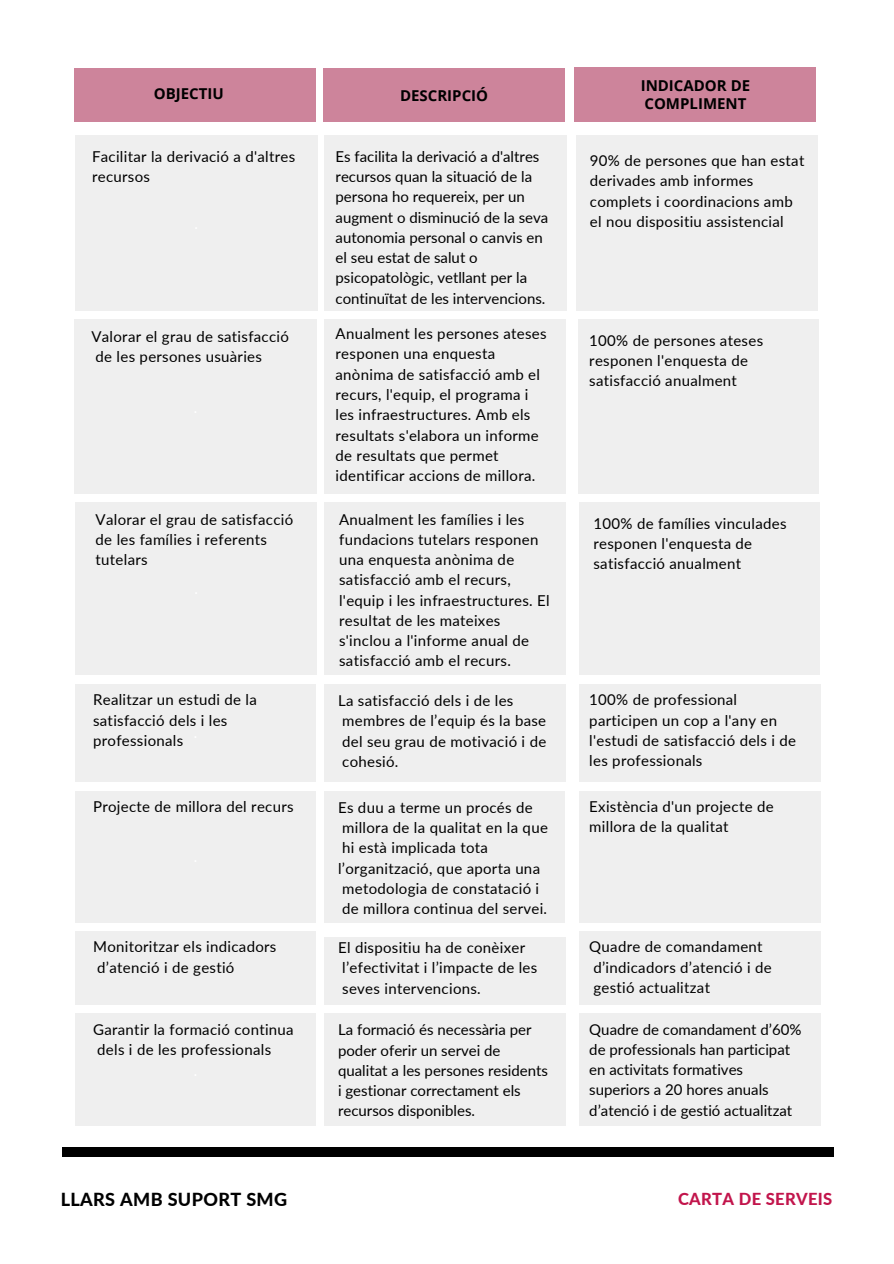
<style>
.page{position:relative;width:894px;height:1264px;background:#fff}
.page>*{position:absolute;margin:0;border:0;box-sizing:border-box;transform-origin:0 0}
.t1{font:800 18px "Lato";letter-spacing:.02em;color:#000}
.t2{font:800 16.5px "Lato";letter-spacing:.02em;color:#c2154c}
.t3{font:15px/20.2px "Lato";letter-spacing:.02em;color:#000}
.t4{font:15px/20.2px "Lato";color:#000}
.t5{font:700 15px/18px "Open Sans";color:#000}
.t6{font:15px "Lato";color:#fff}
</style>
<div class="page">
<div style="left:62px;top:1147px;width:771px;height:9px;background:#000"></div>
<div style="left:74px;top:68px;width:242px;height:54px;background:#cd849b"></div>
<div style="left:574px;top:68px;width:242px;height:54px;background:#cd849b"></div>
<div style="left:323px;top:68px;width:242px;height:54px;background:#cd849b"></div>
<div style="left:75px;top:319px;width:242px;height:175px;background:#efefef"></div>
<div style="left:324px;top:319px;width:242px;height:175px;background:#efefef"></div>
<div style="left:578px;top:319px;width:240px;height:175px;background:#efefef"></div>
<div style="left:75px;top:135px;width:242px;height:176px;background:#efefef"></div>
<div style="left:324px;top:135px;width:242px;height:176px;background:#efefef"></div>
<div style="left:576px;top:135px;width:241px;height:176px;background:#efefef"></div>
<div style="left:75px;top:502px;width:242px;height:173px;background:#efefef"></div>
<div style="left:324px;top:502px;width:241px;height:173px;background:#efefef"></div>
<div style="left:579px;top:502px;width:240px;height:173px;background:#efefef"></div>
<div style="left:75px;top:684px;width:241px;height:98px;background:#efefef"></div>
<div style="left:324px;top:684px;width:241px;height:98px;background:#efefef"></div>
<div style="left:578px;top:684px;width:242px;height:98px;background:#efefef"></div>
<div style="left:75px;top:791px;width:241px;height:131px;background:#efefef"></div>
<div style="left:324px;top:791px;width:240px;height:131px;background:#efefef"></div>
<div style="left:578px;top:791px;width:242px;height:131px;background:#efefef"></div>
<div style="left:75px;top:931px;width:241px;height:73px;background:#efefef"></div>
<div style="left:324px;top:936px;width:241px;height:68px;background:#efefef"></div>
<div style="left:578px;top:931px;width:242px;height:73px;background:#efefef"></div>
<div style="left:75px;top:1013px;width:241px;height:113px;background:#efefef"></div>
<div style="left:324px;top:1013px;width:241px;height:113px;background:#efefef"></div>
<div style="left:578px;top:1013px;width:242px;height:113px;background:#efefef"></div>
<h2 class="t5" style="left:154px;top:85px;width:71px">OBJECTIU</h2>
<h2 class="t5" style="left:640px;top:76px;width:111px">INDICADOR DE<br>COMPLIMENT</h2>
<p class="t5" style="left:400px;top:86px;width:90px">DESCRIPCIÓ</p>
<p class="t3" style="left:92px;top:146px;width:205px">Facilitar la derivació a d'altres recursos</p>
<p class="t3" style="left:589px;top:150px;width:216px">90% de persones que han estat derivades amb informes complets i coordinacions amb el nou dispositiu assistencial</p>
<p class="t4" style="left:335px;top:146px;width:214px">Es facilita la derivació a d'altres recursos quan la situació de la persona ho requereix, per un augment o disminució de la seva autonomia personal o canvis en el seu estat de salut o psicopatològic, vetllant per la continuïtat de les intervencions.</p>
<p class="t3" style="left:91px;top:326px;width:199px">Valorar el grau de satisfacció</p>
<p class="t3" style="left:95px;top:346px;width:168px">de les persones usuàries</p>
<p class="t3" style="left:335px;top:323px;width:212px">Anualment les persones ateses responen una enquesta anònima de satisfacció amb el recurs, l'equip, el programa i les infraestructures. Amb els resultats s'elabora un informe de resultats que permet identificar accions de millora.</p>
<p class="t3" style="left:589px;top:330px;width:175px">100% de persones ateses responen l'enquesta de satisfacció anualment</p>
<p class="t3" style="left:339px;top:508px;width:212px">Anualment les famílies i les fundacions tutelars responen una enquesta anònima de satisfacció amb el recurs, l'equip i les infraestructures. El resultat de les mateixes s'inclou a l'informe anual de satisfacció amb el recurs.</p>
<p class="t3" style="left:96px;top:509px;width:199px">Valorar el grau de satisfacció de les famílies i referents tutelars</p>
<p class="t3" style="left:593px;top:513px;width:194px">100% de famílies vinculades responen l'enquesta de satisfacció anualment</p>
<p class="t3" style="left:93px;top:689px;width:165px">Realitzar un estudi de la satisfacció dels i les professionals</p>
<p class="t3" style="left:589px;top:689px;width:208px">100% de professional participen un cop a l'any en l'estudi de satisfacció dels i de les professionals</p>
<p class="t3" style="left:338px;top:690px;width:177px">La satisfacció dels i de les</p>
<p class="t3" style="left:342px;top:710px;width:205px">membres de l’equip és la base</p>
<p class="t3" style="left:342px;top:730px;width:205px">del seu grau de motivació i de</p>
<p class="t3" style="left:342px;top:751px;width:58px">cohesió.</p>
<p class="t3" style="left:93px;top:796px;width:202px">Projecte de millora del recurs</p>
<p class="t3" style="left:589px;top:796px;width:186px">Existència d'un projecte de millora de la qualitat</p>
<p class="t3" style="left:338px;top:797px;width:196px">Es duu a terme un procés de</p>
<p class="t3" style="left:342px;top:817px;width:207px">millora de la qualitat en la que</p>
<p class="t3" style="left:338px;top:837px;width:203px">hi està implicada tota l’organització, que aporta una</p>
<p class="t3" style="left:342px;top:878px;width:198px">metodologia de constatació i</p>
<p class="t3" style="left:342px;top:898px;width:206px">de millora continua del servei.</p>
<p class="t3" style="left:93px;top:936px;width:185px">Monitoritzar els indicadors</p>
<p class="t3" style="left:97px;top:956px;width:139px">d’atenció i de gestió</p>
<p class="t6" style="left:194px;top:959px;width:5px">.</p>
<p class="t3" style="left:338px;top:937px;width:188px">El dispositiu ha de conèixer</p>
<p class="t3" style="left:342px;top:957px;width:196px">l’efectivitat i l’impacte de les</p>
<p class="t3" style="left:342px;top:977px;width:140px">seves intervencions.</p>
<p class="t3" style="left:589px;top:936px;width:175px">Quadre de comandament</p>
<p class="t3" style="left:593px;top:956px;width:180px">d’indicadors d’atenció i de</p>
<p class="t3" style="left:593px;top:976px;width:118px">gestió actualitzat</p>
<p class="t3" style="left:93px;top:1018px;width:202px">Garantir la formació continua</p>
<p class="t3" style="left:97px;top:1038px;width:175px">dels i de les professionals</p>
<p class="t4" style="left:338px;top:1019px;width:211px">La formació és necessària per poder oferir un servei de qualitat a les persones residents i gestionar correctament els recursos disponibles.</p>
<p class="t4" style="left:589px;top:1018px;width:214px">Quadre de comandament d’60% de professionals han participat en activitats formatives superiors a 20 hores anuals d’atenció i de gestió actualitzat</p>
<h1 class="t1" style="left:61px;top:1187px;width:228px">LLARS AMB SUPORT SMG</h1>
<h2 class="t2" style="left:677px;top:1188px;width:156px">CARTA DE SERVEIS</h2>
</div>
